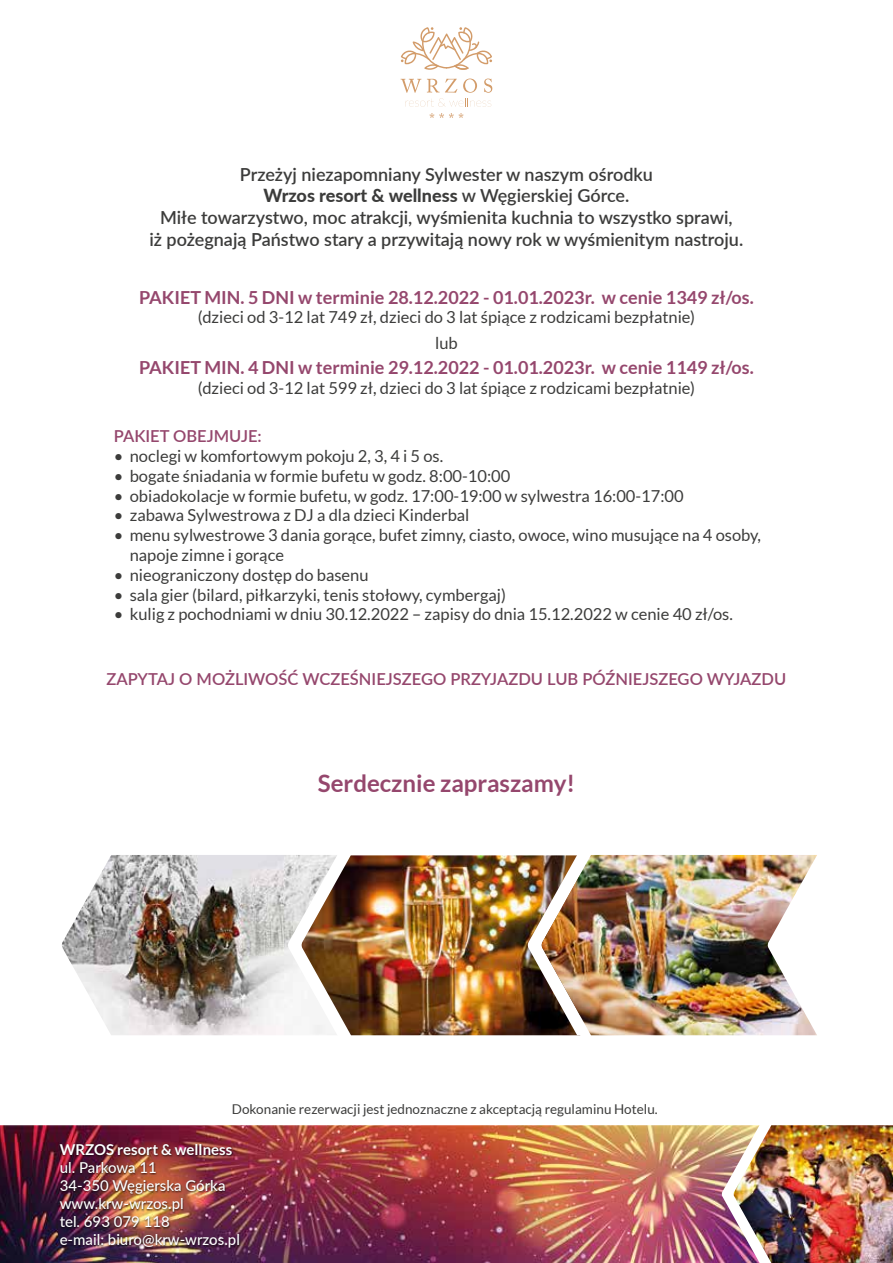
<style>
.page{position:relative;width:893px;height:1263px;background:#fff}
.page>*{position:absolute;margin:0;border:0;box-sizing:border-box;transform-origin:0 0}
.t1{font:700 24px "Lato";color:#95476d}
.t2{font:600 18px/21.6px "Lato";color:#3c3c3b;text-align:center}
.t3{font:700 18px "Lato";color:#95476d}
.t4{font:16.5px/19.8px "Lato";color:#3c3c3b}
.t5{font:600 16.5px "Lato";color:#95476d}
.t6{font:500 15px/18px "Lato";color:#fff}
.t7{font:700 15px "Lato";color:#fff}
.t8{font:13.5px "Lato";color:#3c3c3b}
.s1{font-weight:800}
</style>
<div class="page">
<img style="left:0;top:1125px;width:733px;height:138px">
<img style="left:58px;top:1140px;width:185px;height:123px">
<img style="left:733px;top:1125px;width:160px;height:138px">
<svg style="left:401px;top:79px;width:91px;height:28px"></svg>
<svg style="left:401px;top:27px;width:91px;height:43px"></svg>
<svg style="left:430px;top:113px;width:33px;height:5px"></svg>
<img style="left:62px;top:855px;width:226px;height:180px">
<svg style="left:288px;top:855px;width:13px;height:147px"></svg>
<img style="left:301px;top:855px;width:226px;height:180px">
<img style="left:527px;top:855px;width:14px;height:180px">
<img style="left:541px;top:855px;width:276px;height:180px">
<p class="t2" style="left:149px;top:163px;width:595px">Przeżyj niezapomniany Sylwester w naszym ośrodku<br><span class="s1">Wrzos resort &amp; wellness</span> w Węgierskiej Górce.<br>Miłe towarzystwo, moc atrakcji, wyśmienita kuchnia to wszystko sprawi,<br>iż pożegnają Państwo stary a przywitają nowy rok w wyśmienitym nastroju.</p>
<p class="t3" style="left:139px;top:287px;width:616px">PAKIET MIN. 5 DNI w terminie 28.12.2022 - 01.01.2023r. w cenie 1349 zł/os.</p>
<p class="t4" style="left:198px;top:304px;width:499px;line-height:25.5px;text-align:center">(dzieci od 3-12 lat 749 zł, dzieci do 3 lat śpiące z rodzicami bezpłatnie) lub</p>
<p class="t3" style="left:139px;top:357px;width:616px">PAKIET MIN. 4 DNI w terminie 29.12.2022 - 01.01.2023r. w cenie 1149 zł/os.</p>
<p class="t4" style="left:198px;top:378px;width:499px">(dzieci od 3-12 lat 599 zł, dzieci do 3 lat śpiące z rodzicami bezpłatnie)</p>
<p class="t5" style="left:114px;top:424px;width:149px">PAKIET OBEJMUJE:</p>
<p class="t4" style="left:114px;top:446px;width:331px">• noclegi w komfortowym pokoju 2, 3, 4 i 5 os.</p>
<p class="t4" style="left:114px;top:466px;width:398px">• bogate śniadania w formie bufetu w godz. 8:00-10:00</p>
<p class="t4" style="left:114px;top:486px;width:571px">• obiadokolacje w formie bufetu, w godz. 17:00-19:00 w sylwestra 16:00-17:00</p>
<p class="t4" style="left:114px;top:505px;width:357px">• zabawa Sylwestrowa z DJ a dla dzieci Kinderbal</p>
<p class="t4" style="left:130px;top:525px;width:633px;text-indent:-16px">• menu sylwestrowe 3 dania gorące, bufet zimny, ciasto, owoce, wino musujące na 4 osoby, napoje zimne i gorące</p>
<p class="t4" style="left:114px;top:565px;width:256px">• nieograniczony dostęp do basenu</p>
<p class="t4" style="left:114px;top:585px;width:394px">• sala gier (bilard, piłkarzyki, tenis stołowy, cymbergaj)</p>
<p class="t4" style="left:114px;top:604px;width:621px">• kulig z pochodniami w dniu 30.12.2022 – zapisy do dnia 15.12.2022 w cenie 40 zł/os.</p>
<p class="t5" style="left:107px;top:666px;width:681px">ZAPYTAJ O MOŻLIWOŚĆ WCZEŚNIEJSZEGO PRZYJAZDU LUB PÓŹNIEJSZEGO WYJAZDU</p>
<h1 class="t1" style="left:318px;top:769px;width:259px">Serdecznie zapraszamy!</h1>
<p class="t8" style="left:232px;top:1102px;width:427px">Dokonanie rezerwacji jest jednoznaczne z akceptacją regulaminu Hotelu.</p>
<p class="t7" style="left:60px;top:1141px;width:174px">WRZOS resort &amp; wellness</p>
<p class="t6" style="left:60px;top:1158px;width:182px">ul. Parkowa 11<br>34-350 Węgierska Górka www.krw-wrzos.pl<br>tel. 693 079 118<br>e-mail: biuro@krw-wrzos.pl</p>
</div>
